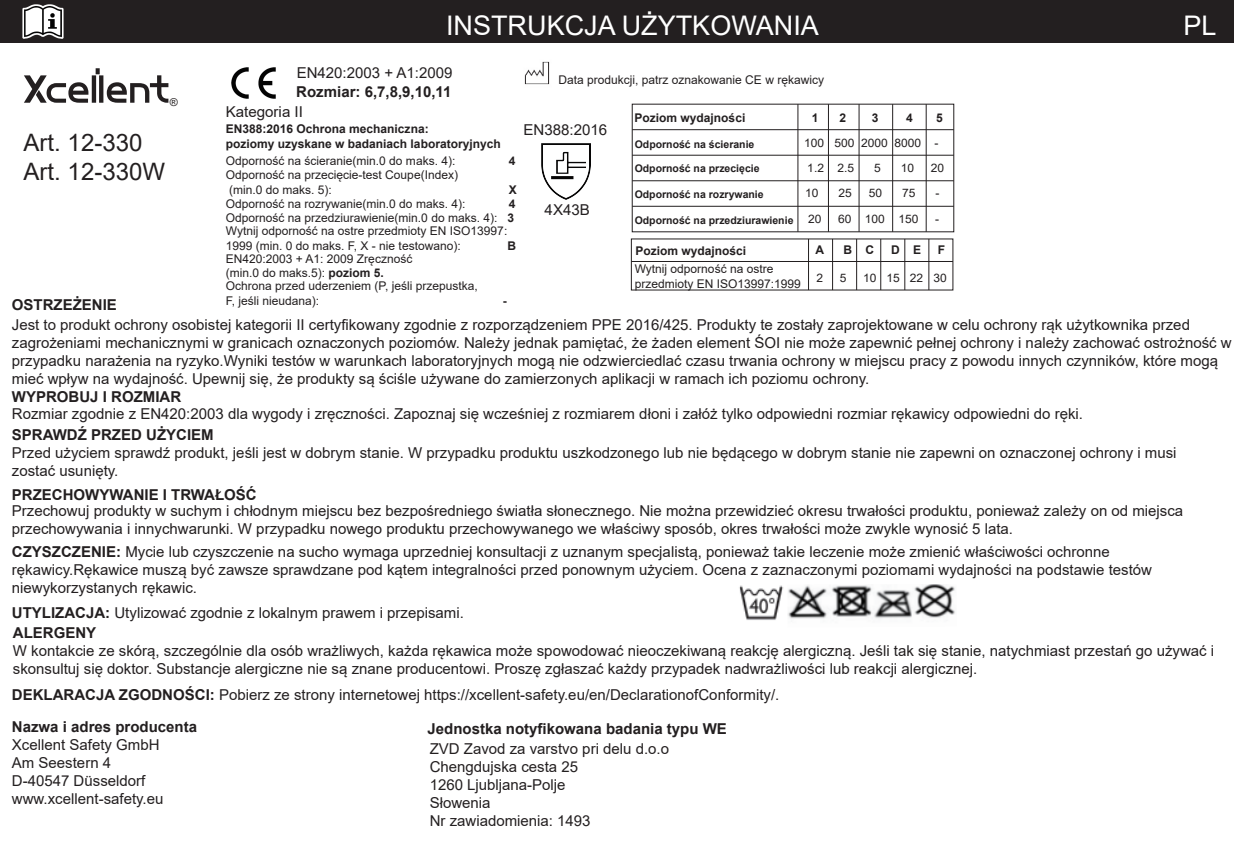
<style>
.page{position:relative;width:1234px;height:868px;background:#fff}
.page>*{position:absolute;margin:0;border:0;box-sizing:border-box;transform-origin:0 0}
.t1{font:27px "Arial";color:#fff}
.t2{font:24px/28.8px "Arial";color:#231f20}
.t3{font:15px/18px "Arial";color:#231f20}
.t4{font:700 15px "Arial";color:#231f20}
.t5{font:12px/14.4px "Arial";color:#231f20}
.t6{font:700 12px/14.4px "Arial";color:#231f20}
.t7{font:11.7px/24.6px "Arial";color:#231f20}
.t8{font:10.8px "Arial";color:#231f20}
.t9{font:700 10.5px "Arial";color:#231f20}
.s1{font-weight:700}
</style>
<div class="page">
<div style="left:0;top:0;width:1233px;height:43px;background:#231f20"></div>
<img style="left:541px;top:144px;width:49px;height:55px">
<img style="left:231px;top:67px;width:45px;height:32px">
<hr style="left:632px;top:206px;width:321px;height:1px;background:#231f20">
<hr style="left:632px;top:180px;width:321px;height:1px;background:#231f20">
<hr style="left:632px;top:155px;width:321px;height:1px;background:#231f20">
<hr style="left:632px;top:129px;width:321px;height:1px;background:#231f20">
<hr style="left:925px;top:104px;width:1px;height:128px;background:#231f20">
<hr style="left:891px;top:104px;width:2px;height:128px;background:#231f20">
<hr style="left:858px;top:104px;width:1px;height:128px;background:#231f20">
<hr style="left:827px;top:104px;width:1px;height:128px;background:#231f20">
<hr style="left:797px;top:104px;width:1px;height:128px;background:#231f20">
<hr style="left:631px;top:261px;width:321px;height:1px;background:#231f20">
<hr style="left:928px;top:239px;width:1px;height:51px;background:#231f20">
<hr style="left:904px;top:239px;width:1px;height:51px;background:#231f20">
<hr style="left:880px;top:239px;width:1px;height:51px;background:#231f20">
<hr style="left:855px;top:239px;width:2px;height:51px;background:#231f20">
<hr style="left:831px;top:239px;width:1px;height:51px;background:#231f20">
<hr style="left:807px;top:239px;width:1px;height:51px;background:#231f20">
<img style="left:524px;top:61px;width:26px;height:24px">
<img style="left:22px;top:4px;width:42px;height:34px">
<img style="left:739px;top:585px;width:45px;height:35px">
<img style="left:788px;top:584px;width:167px;height:35px">
<svg style="left:24px;top:68px;width:144px;height:35px"></svg>
<h1 class="t1" style="left:446px;top:7px;width:374px">INSTRUKCJA UŻYTKOWANIA</h1>
<h1 class="t1" style="left:1183px;top:7px;width:35px">PL</h1>
<p class="t3" style="left:297px;top:63px;width:157px">EN420:2003 + A1:2009</p>
<p class="t5" style="left:558px;top:72px;width:267px">Data produkcji, patrz oznakowanie CE w rękawicy</p>
<p class="t4" style="left:296px;top:81px;width:157px">Rozmiar: 6,7,8,9,10,11</p>
<p class="t8" style="left:170px;top:94px;width:10px">®</p>
<p class="t3" style="left:226px;top:103px;width:79px">Kategoria II</p>
<p class="t6" style="left:811px;top:110px;width:8px">1</p>
<p class="t6" style="left:839px;top:110px;width:8px">2</p>
<p class="t6" style="left:871px;top:110px;width:8px">3</p>
<p class="t6" style="left:906px;top:110px;width:8px">4</p>
<p class="t6" style="left:936px;top:110px;width:8px">5</p>
<p class="t7" style="left:804px;top:130px;width:136px">100 500 2000 8000 -<br>1.2 2.5</p>
<p class="t6" style="left:634px;top:111px;width:112px">Poziom wydajności</p>
<p class="t9" style="left:634px;top:137px;width:121px">Odporność na ścieranie</p>
<p class="t9" style="left:634px;top:161px;width:126px">Odporność na przecięcie</p>
<p class="t9" style="left:634px;top:187px;width:130px">Odporność na rozrywanie</p>
<p class="t9" style="left:634px;top:212px;width:160px">Odporność na przedziurawienie</p>
<p class="t3" style="left:523px;top:120px;width:85px">EN388:2016</p>
<p class="t6" style="left:226px;top:122px;width:276px">EN388:2016 Ochrona mechaniczna:<br>poziomy uzyskane w badaniach laboratoryjnych</p>
<p class="t5" style="left:226px;top:153px;width:231px">Odporność na ścieranie(min.0 do maks. 4):</p>
<p class="t6" style="left:508px;top:153px;width:8px">4</p>
<p class="t5" style="left:226px;top:168px;width:234px">Odporność na przecięcie-test Coupe(Index) (min.0 do maks. 5):</p>
<h2 class="t2" style="left:24px;top:128px;width:143px">Art. 12-330<br>Art. 12-330W</h2>
<p class="t7" style="left:873px;top:155px;width:8px">5</p>
<p class="t7" style="left:900px;top:155px;width:15px">10</p>
<p class="t7" style="left:930px;top:155px;width:15px">20</p>
<p class="t6" style="left:508px;top:182px;width:10px">X</p>
<p class="t7" style="left:805px;top:181px;width:15px">10</p>
<p class="t7" style="left:838px;top:181px;width:15px">25</p>
<p class="t7" style="left:868px;top:181px;width:15px">50</p>
<p class="t7" style="left:901px;top:181px;width:15px">75</p>
<p class="t7" style="left:935px;top:181px;width:5px">-</p>
<p class="t7" style="left:808px;top:207px;width:15px">20</p>
<p class="t7" style="left:838px;top:207px;width:82px">60 100 150</p>
<p class="t7" style="left:934px;top:207px;width:5px">-</p>
<p class="t5" style="left:226px;top:196px;width:241px">Odporność na rozrywanie(min.0 do maks. 4):</p>
<p class="t5" style="left:226px;top:196px;width:291px;text-align:right"><span class="s1">4<br></span>Odporność na przedziurawienie(min.0 do maks. 4): <span class="s1">3</span></p>
<p class="t5" style="left:226px;top:224px;width:283px">Wytnij odporność na ostre przedmioty EN ISO13997:<br>1999 (min. 0 do maks. F, X - nie testowano):</p>
<p class="t3" style="left:544px;top:200px;width:47px">4X43B</p>
<p class="t6" style="left:507px;top:238px;width:10px">B</p>
<p class="t6" style="left:815px;top:243px;width:10px">A</p>
<p class="t6" style="left:843px;top:243px;width:32px">B C</p>
<p class="t6" style="left:890px;top:243px;width:32px">D E</p>
<p class="t6" style="left:937px;top:243px;width:9px">F</p>
<p class="t7" style="left:816px;top:265px;width:8px">2</p>
<p class="t7" style="left:839px;top:265px;width:8px">5</p>
<p class="t7" style="left:863px;top:265px;width:85px">10 15 22 30</p>
<p class="t3" style="left:12px;top:315px;width:1220px">Jest to produkt ochrony osobistej kategorii II certyfikowany zgodnie z rozporządzeniem PPE 2016/425. Produkty te zostały zaprojektowane w celu ochrony rąk użytkownika przed zagrożeniami mechanicznymi w granicach oznaczonych poziomów. Należy jednak pamiętać, że żaden element ŚOI nie może zapewnić pełnej ochrony i należy zachować ostrożność w przypadku narażenia na ryzyko.Wyniki testów w warunkach laboratoryjnych mogą nie odzwierciedlać czasu trwania ochrony w miejscu pracy z powodu innych czynników, które mogą mieć wpływ na wydajność. Upewnij się, że produkty są ściśle używane do zamierzonych aplikacji w ramach ich poziomu ochrony.</p>
<p class="t6" style="left:635px;top:243px;width:112px">Poziom wydajności</p>
<p class="t5" style="left:634px;top:262px;width:168px">Wytnij odporność na ostre przedmioty EN ISO13997:1999</p>
<p class="t5" style="left:226px;top:251px;width:188px">EN420:2003 + A1: 2009 Zręczność (min.0 do maks.5): <span class="s1">poziom 5.</span></p>
<p class="t5" style="left:226px;top:278px;width:253px">Ochrona przed uderzeniem (P, jeśli przepustka,<br>F, jeśli nieudana):</p>
<p class="t4" style="left:12px;top:294px;width:107px">OSTRZEŻENIE</p>
<p class="t6" style="left:502px;top:293px;width:5px">-</p>
<p class="t4" style="left:12px;top:386px;width:171px">WYPROBUJ I ROZMIAR</p>
<p class="t3" style="left:12px;top:404px;width:1072px">Rozmiar zgodnie z EN420:2003 dla wygody i zręczności. Zapoznaj się wcześniej z rozmiarem dłoni i załóż tylko odpowiedni rozmiar rękawicy odpowiedni do ręki.</p>
<p class="t4" style="left:12px;top:424px;width:203px">SPRAWDŹ PRZED UŻYCIEM</p>
<p class="t3" style="left:12px;top:443px;width:1165px">Przed użyciem sprawdź produkt, jeśli jest w dobrym stanie. W przypadku produktu uszkodzonego lub nie będącego w dobrym stanie nie zapewni on oznaczonej ochrony i musi zostać usunięty.</p>
<p class="t4" style="left:12px;top:484px;width:246px">PRZECHOWYWANIE I TRWAŁOŚĆ</p>
<p class="t3" style="left:12px;top:502px;width:1172px">Przechowuj produkty w suchym i chłodnym miejscu bez bezpośredniego światła słonecznego. Nie można przewidzieć okresu trwałości produktu, ponieważ zależy on od miejsca przechowywania i innychwarunki. W przypadku nowego produktu przechowywanego we właściwy sposób, okres trwałości może zwykle wynosić 5 lata.</p>
<p class="t3" style="left:12px;top:543px;width:1141px"><span class="s1">CZYSZCZENIE:</span> Mycie lub czyszczenie na sucho wymaga uprzedniej konsultacji z uznanym specjalistą, ponieważ takie leczenie może zmienić właściwości ochronne rękawicy.Rękawice muszą być zawsze sprawdzane pod kątem integralności przed ponownym użyciem. Ocena z zaznaczonymi poziomami wydajności na podstawie testów niewykorzystanych rękawic.</p>
<p class="t3" style="left:12px;top:602px;width:453px;line-height:20.4px"><span class="s1">UTYLIZACJA:</span> Utylizować zgodnie z lokalnym prawem i przepisami.<br><span class="s1">ALERGENY</span></p>
<p class="t3" style="left:13px;top:641px;width:1202px">W kontakcie ze skórą, szczególnie dla osób wrażliwych, każda rękawica może spowodować nieoczekiwaną reakcję alergiczną. Jeśli tak się stanie, natychmiast przestań go używać i skonsultuj się doktor. Substancje alergiczne nie są znane producentowi. Proszę zgłaszać każdy przypadek nadwrażliwości lub reakcji alergicznej.</p>
<p class="t3" style="left:12px;top:678px;width:768px;line-height:32.1px"><span class="s1">DEKLARACJA ZGODNOŚCI:</span> Pobierz ze strony internetowej https://xcellent-safety.eu/en/DeclarationofConformity/.<br><span class="s1">Nazwa i adres producenta</span></p>
<p class="t3" style="left:12px;top:735px;width:153px">Xcellent Safety GmbH<br>Am Seestern 4<br>D-40547 Düsseldorf www.xcellent-safety.eu</p>
<p class="t4" style="left:427px;top:718px;width:301px">Jednostka notyfikowana badania typu WE</p>
<p class="t3" style="left:429px;top:739px;width:241px">ZVD Zavod za varstvo pri delu d.o.o<br>Chengdujska cesta 25<br>1260 Ljubljana-Polje<br>Słowenia<br>Nr zawiadomienia: 1493</p>
</div>
